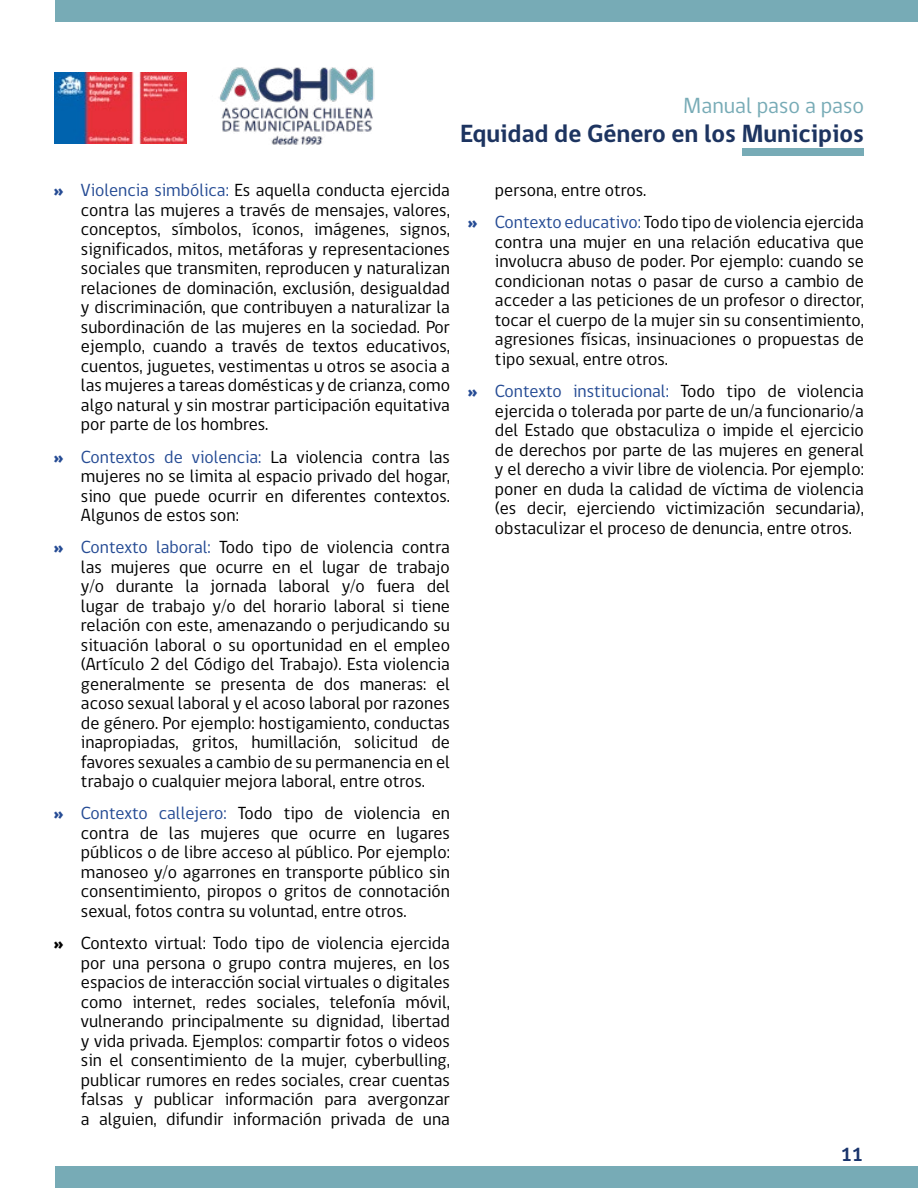
<style>
.page{position:relative;width:918px;height:1188px;background:#fff}
.page>*{position:absolute;margin:0;border:0;box-sizing:border-box;transform-origin:0 0}
.t1{font:700 25.5px "gob CL";color:#1d3460}
.t2{font:22.5px "gob CL";color:#77abb6}
.t3{font:700 19.5px "gob CL";color:#19346c}
.t4{font:18px/19.5px "gob CL";color:#000;text-align:justify}
.s1{font-weight:800;color:#254b94}
.s2{color:#254b94}
.s3{font-weight:800}
</style>
<div class="page">
<img style="left:54px;top:72px;width:132px;height:71px">
<img style="left:219px;top:67px;width:155px;height:77px">
<div style="left:743px;top:148px;width:121px;height:8px;background:#77abb6"></div>
<div style="left:55px;top:0;width:863px;height:21px;background:#77abb6"></div>
<div style="left:55px;top:1167px;width:863px;height:21px;background:#77abb6"></div>
<p class="t2" style="left:683px;top:90px;width:182px">Manual paso a paso</p>
<h1 class="t1" style="left:460px;top:116px;width:405px">Equidad de Género en los Municipios</h1>
<p class="t4" style="left:81px;top:181px;width:371px;text-indent:-27px"><span class="s1">»</span> <span class="s2">Violencia simbólica:</span> Es aquella conducta ejercida contra las mujeres a través de mensajes, valores, conceptos, símbolos, íconos, imágenes, signos, significados, mitos, metáforas y representaciones sociales que transmiten, reproducen y naturalizan relaciones de dominación, exclusión, desigualdad y discriminación, que contribuyen a naturalizar la subordinación de las mujeres en la sociedad. Por ejemplo, cuando a través de textos educativos, cuentos, juguetes, vestimentas u otros se asocia a las mujeres a tareas domésticas y de crianza, como algo natural y sin mostrar participación equitativa por parte de los hombres.</p>
<p class="t4" style="left:81px;top:447px;width:371px;text-indent:-27px"><span class="s1">»</span> <span class="s2">Contextos de violencia:</span> La violencia contra las mujeres no se limita al espacio privado del hogar, sino que puede ocurrir en diferentes contextos.<br>Algunos de estos son:</p>
<p class="t4" style="left:81px;top:538px;width:371px;text-indent:-27px"><span class="s1">»</span> <span class="s2">Contexto laboral:</span> Todo tipo de violencia contra las mujeres que ocurre en el lugar de trabajo y/o durante la jornada laboral y/o fuera del lugar de trabajo y/o del horario laboral si tiene relación con este, amenazando o perjudicando su situación laboral o su oportunidad en el empleo (Artículo 2 del Código del Trabajo). Esta violencia generalmente se presenta de dos maneras: el acoso sexual laboral y el acoso laboral por razones de género. Por ejemplo: hostigamiento, conductas inapropiadas, gritos, humillación, solicitud de favores sexuales a cambio de su permanencia en el trabajo o cualquier mejora laboral, entre otros.</p>
<p class="t4" style="left:81px;top:804px;width:371px;text-indent:-27px"><span class="s1">»</span> <span class="s2">Contexto callejero:</span> Todo tipo de violencia en contra de las mujeres que ocurre en lugares públicos o de libre acceso al público. Por ejemplo: manoseo y/o agarrones en transporte público sin consentimiento, piropos o gritos de connotación sexual, fotos contra su voluntad, entre otros.</p>
<p class="t4" style="left:81px;top:934px;width:371px;text-indent:-27px"><span class="s3">»</span> Contexto virtual: Todo tipo de violencia ejercida por una persona o grupo contra mujeres, en los espacios de interacción social virtuales o digitales como internet, redes sociales, telefonía móvil, vulnerando principalmente su dignidad, libertad y vida privada. Ejemplos: compartir fotos o videos sin el consentimiento de la mujer, cyberbulling, publicar rumores en redes sociales, crear cuentas falsas y publicar información para avergonzar a alguien, difundir información privada de una</p>
<p class="t4" style="left:468px;top:174px;width:397px;line-height:32.2px;text-indent:27px">persona, entre otros.<br><span class="s1">»</span> <span class="s2">Contexto educativo:</span> Todo tipo de violencia ejercida</p>
<p class="t4" style="left:495px;top:233px;width:371px">contra una mujer en una relación educativa que involucra abuso de poder. Por ejemplo: cuando se condicionan notas o pasar de curso a cambio de acceder a las peticiones de un profesor o director, tocar el cuerpo de la mujer sin su consentimiento, agresiones físicas, insinuaciones o propuestas de tipo sexual, entre otros.</p>
<p class="t4" style="left:495px;top:382px;width:371px;text-indent:-27px"><span class="s1">»</span> <span class="s2">Contexto institucional:</span> Todo tipo de violencia ejercida o tolerada por parte de un/a funcionario/a del Estado que obstaculiza o impide el ejercicio de derechos por parte de las mujeres en general y el derecho a vivir libre de violencia. Por ejemplo: poner en duda la calidad de víctima de violencia (es decir, ejerciendo victimización secundaria), obstaculizar el proceso de denuncia, entre otros.</p>
<p class="t3" style="left:841px;top:1141px;width:24px">11</p>
</div>
